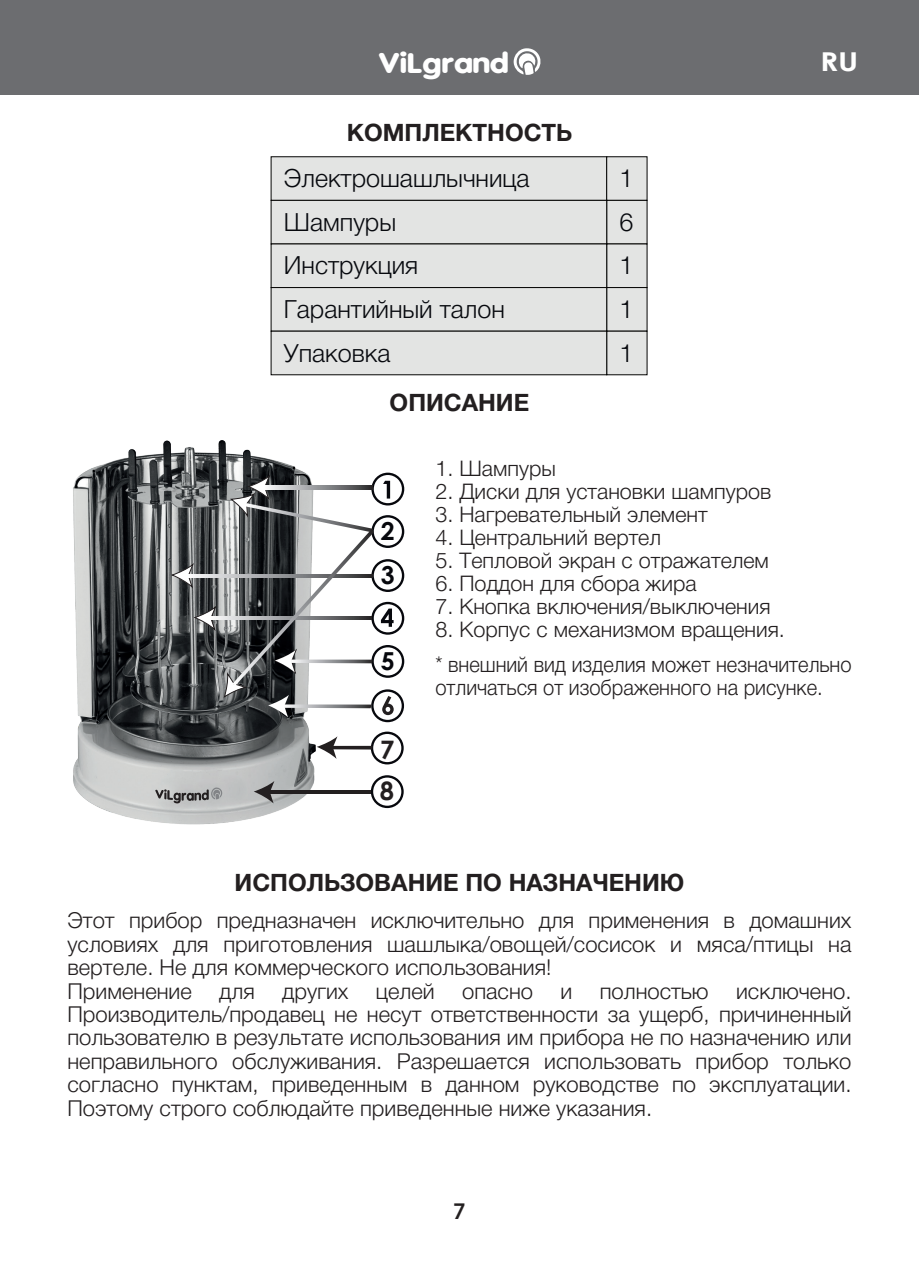
<style>
.page{position:relative;width:919px;height:1270px;background:#fff}
.page>*{position:absolute;margin:0;border:0;box-sizing:border-box;transform-origin:0 0}
.t1{font:700 27px "VAG World";color:#fff;scale:1.21 1}
.t2{font:700 26px "Century Gothic";color:#fff;scale:1.21 1}
.t3{font:700 25.4px/41.6px "Century Gothic";color:#231f20}
.t4{font:300 25.2px/43.6px "Helvetica Neue Cyr";color:#07090e;text-align:justify}
.t5{font:700 24.8px/44px "Century Gothic";color:#07080d}
.t6{font:700 24px "Helvetica Neue Cyr";color:#231f20}
.t7{font:600 24px "Myriad Pro";color:#231f20}
.t8{font:300 22px/23.4px "Helvetica Neue Cyr";color:#231f20}
.t9{font:300 21.6px/35.6px "Helvetica Neue Cyr";color:#231f20}
.t10{font:300 21.6px "Helvetica Neue Cyr";color:#231f20;scale:.93 1}
</style>
<div class="page">
<div style="left:0;top:0;width:918px;height:95px;background:#6c6d70"></div>
<svg style="left:513px;top:48px;width:28px;height:27px"></svg>
<div style="left:271px;top:156px;width:336px;height:45px;background:#e3e4e3"></div>
<div style="left:606px;top:156px;width:41px;height:45px;background:#e3e4e3;border:1px solid #050504"></div>
<div style="left:606px;top:200px;width:41px;height:44px;background:#e3e4e3;border:1px solid #050504"></div>
<div style="left:606px;top:244px;width:41px;height:44px;background:#e3e4e3"></div>
<div style="left:606px;top:287px;width:41px;height:44px;background:#e3e4e3"></div>
<div style="left:606px;top:331px;width:41px;height:44px;background:#e3e4e3"></div>
<div style="left:271px;top:200px;width:336px;height:44px;background:#e3e4e3;border:1px solid #050504"></div>
<div style="left:271px;top:244px;width:336px;height:44px;background:#e3e4e3"></div>
<div style="left:271px;top:287px;width:336px;height:44px;background:#e3e4e3;border:1px solid #050504"></div>
<div style="left:271px;top:331px;width:336px;height:44px;background:#e3e4e3"></div>
<img style="left:73px;top:440px;width:247px;height:385px">
<svg style="left:155px;top:787px;width:68px;height:16px"></svg>
<svg style="left:371px;top:732px;width:32px;height:32px"></svg>
<svg style="left:371px;top:775px;width:32px;height:33px"></svg>
<svg style="left:317px;top:736px;width:20px;height:23px"></svg>
<svg style="left:329px;top:746px;width:43px;height:4px"></svg>
<svg style="left:171px;top:563px;width:23px;height:26px"></svg>
<svg style="left:194px;top:605px;width:22px;height:26px"></svg>
<svg style="left:187px;top:574px;width:37px;height:4px"></svg>
<svg style="left:254px;top:781px;width:20px;height:22px"></svg>
<hr style="left:268px;top:791px;width:103px;height:3px;background:#231f20">
<hr style="left:209px;top:617px;width:162px;height:3px;background:#f5f5f6">
<svg style="left:224px;top:473px;width:180px;height:249px"></svg>
<p class="t1" style="left:378px;top:48px;width:109px">ViLgrand</p>
<p class="t2" style="left:820px;top:41px;width:33px">RU</p>
<p class="t6" style="left:347px;top:119px;width:227px">КОМПЛЕКТНОСТЬ</p>
<p class="t4" style="left:284px;top:157px;width:247px">Электрошашлычница</p>
<p class="t4" style="left:619px;top:157px;width:16px">1<br>6<br>1<br>1<br>1</p>
<p class="t4" style="left:284px;top:200px;width:222px;text-align:left">Шампуры<br>Инструкция<br>Гарантийный талон<br>Упаковка</p>
<p class="t6" style="left:389px;top:389px;width:141px">ОПИСАНИЕ</p>
<p class="t5" style="left:381px;top:508px;width:15px">2<br>3</p>
<p class="t5" style="left:381px;top:638px;width:15px">5</p>
<p class="t3" style="left:380px;top:727px;width:16px">7<br>8</p>
<p class="t9" style="left:435px;top:451px;width:122px">1. Шампуры</p>
<p class="t9" style="left:435px;top:474px;width:337px">2. Диски для установки шампуров</p>
<p class="t9" style="left:435px;top:497px;width:274px">3. Нагревательный элемент</p>
<p class="t9" style="left:435px;top:520px;width:227px">4. Центральний вертел</p>
<p class="t9" style="left:435px;top:543px;width:335px">5. Тепловой экран с отражателем</p>
<p class="t9" style="left:435px;top:565px;width:263px">6. Поддон для сбора жира</p>
<p class="t9" style="left:435px;top:588px;width:337px">7. Кнопка включения/выключения</p>
<p class="t9" style="left:435px;top:611px;width:417px">8. Корпус с механизмом вращения.<br>* внешний вид изделия может незначительно</p>
<p class="t10" style="left:435px;top:676px;width:418px">отличаться от изображенного на рисунке.</p>
<p class="t6" style="left:234px;top:869px;width:451px">ИСПОЛЬЗОВАНИЕ ПО НАЗНАЧЕНИЮ</p>
<p class="t8" style="left:67px;top:909px;width:785px">Этот прибор предназначен исключительно для применения в домашних условиях для приготовления шашлыка/овощей/сосисок и мяса/птицы на вертеле. Не для коммерческого использования!<br>Применение для других целей опасно и полностью исключено.<br>Производитель/продавец не несут ответственности за ущерб, причиненный пользователю в результате использования им прибора не пo назначению или неправильного обслуживания. Разрешается использовать прибор только согласно пунктам, приведенным в данном руководстве по эксплуатации.<br>Поэтому строго соблюдайте приведенные ниже указания.</p>
<p class="t7" style="left:453px;top:1196px;width:14px">7</p>
</div>
